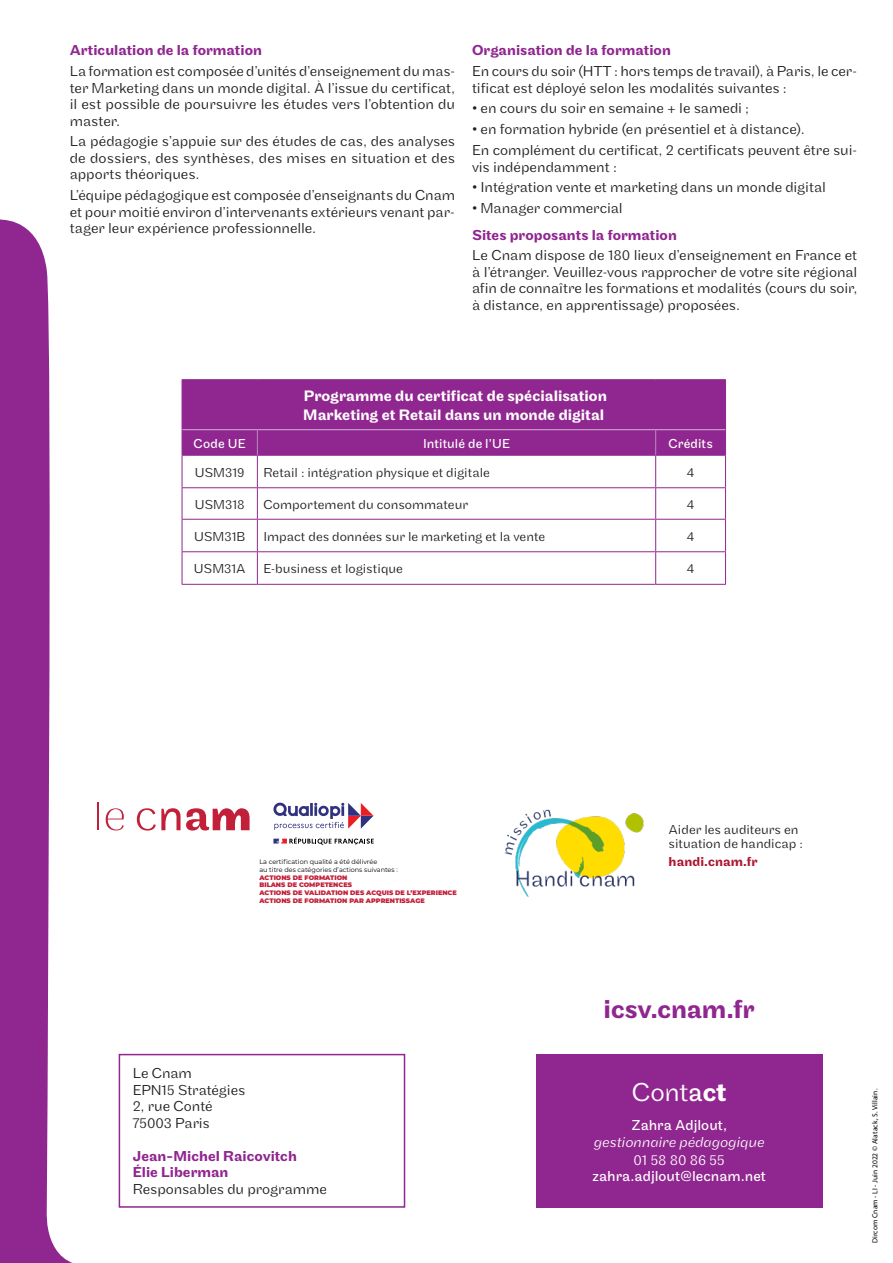
<style>
.page{position:relative;width:893px;height:1263px;background:#fff}
.page>*{position:absolute;margin:0;border:0;box-sizing:border-box;transform-origin:0 0}
.t1{font:500 27px "Maple";letter-spacing:-.005em;color:#90268f}
.titre{font:300 27px "Maple";color:#fff}
.t2{font:500 15.75px "Maple";color:#fff}
.texte{font:300 15px/16.5px "Maple";color:#231f20;text-align:justify}
.texte-2{font:500 15px "Maple";color:#90268f}
.texte-3{font:15px "Maple";color:#fff}
.texte-4{font:italic 300 15px "Maple";color:#fff}
.texte-5{font:300 15px "Maple";letter-spacing:-.005em;color:#fff}
.Texte_courant{font:300 13.5px/13.5px "Maple";color:#231f20}
.t3{font:13.5px "Maple";letter-spacing:.005em;color:#fff}
.Texte_courant-2{font:500 13.5px "Maple";letter-spacing:.005em;color:#ad1730}
.t4{font:7.5px "Myriad Pro";letter-spacing:.015em;color:#000}
.t5{font:900 6.45px/7.8px "Montserrat";color:#c21f39}
.s1{font-weight:400;color:#000001}
.s2{font-weight:400}
.s3{font-weight:500}
.s4{font-weight:700}
</style>
<div class="page">
<svg style="left:0;top:219px;width:73px;height:1044px;fill:#90268f"></svg>
<div style="left:536px;top:1054px;width:286px;height:154px;background:#90268f"></div>
<div style="left:119px;top:1054px;width:286px;height:154px;border:2px solid #90268f"></div>
<hr style="left:182px;top:456px;width:1px;height:31px;background:#90268f">
<hr style="left:257px;top:456px;width:1px;height:31px;background:#90268f">
<hr style="left:655px;top:456px;width:1px;height:31px;background:#90268f">
<hr style="left:725px;top:456px;width:1px;height:31px;background:#90268f">
<hr style="left:182px;top:487px;width:75px;height:1px;background:#90268f">
<hr style="left:182px;top:488px;width:1px;height:31px;background:#90268f">
<hr style="left:257px;top:487px;width:399px;height:1px;background:#90268f">
<hr style="left:257px;top:488px;width:1px;height:31px;background:#90268f">
<hr style="left:656px;top:487px;width:70px;height:1px;background:#90268f">
<hr style="left:655px;top:488px;width:1px;height:31px;background:#90268f">
<hr style="left:725px;top:488px;width:1px;height:31px;background:#90268f">
<hr style="left:182px;top:519px;width:75px;height:1px;background:#90268f">
<hr style="left:182px;top:520px;width:1px;height:31px;background:#90268f">
<hr style="left:257px;top:519px;width:399px;height:1px;background:#90268f">
<hr style="left:257px;top:520px;width:1px;height:31px;background:#90268f">
<hr style="left:656px;top:519px;width:70px;height:1px;background:#90268f">
<hr style="left:655px;top:520px;width:1px;height:31px;background:#90268f">
<hr style="left:725px;top:520px;width:1px;height:31px;background:#90268f">
<hr style="left:182px;top:551px;width:75px;height:1px;background:#90268f">
<hr style="left:182px;top:552px;width:1px;height:32px;background:#90268f">
<hr style="left:257px;top:551px;width:399px;height:1px;background:#90268f">
<hr style="left:257px;top:552px;width:1px;height:32px;background:#90268f">
<hr style="left:656px;top:551px;width:70px;height:1px;background:#90268f">
<hr style="left:655px;top:552px;width:1px;height:32px;background:#90268f">
<hr style="left:725px;top:552px;width:1px;height:32px;background:#90268f">
<hr style="left:182px;top:584px;width:75px;height:1px;background:#90268f">
<hr style="left:257px;top:584px;width:399px;height:1px;background:#90268f">
<hr style="left:656px;top:584px;width:70px;height:1px;background:#90268f">
<hr style="left:182px;top:455px;width:75px;height:1px;background:#90268f">
<hr style="left:257px;top:455px;width:399px;height:1px;background:#90268f">
<div style="left:182px;top:380px;width:544px;height:75px;background:#90268f"></div>
<hr style="left:656px;top:455px;width:70px;height:1px;background:#90268f">
<hr style="left:182px;top:379px;width:75px;height:1px;background:#90268f">
<hr style="left:182px;top:380px;width:1px;height:50px;background:#90268f">
<hr style="left:257px;top:379px;width:399px;height:1px;background:#90268f">
<hr style="left:656px;top:379px;width:70px;height:1px;background:#90268f">
<hr style="left:725px;top:380px;width:1px;height:50px;background:#90268f">
<hr style="left:182px;top:429px;width:75px;height:1px;background:#d2b5d5">
<hr style="left:257px;top:429px;width:399px;height:1px;background:#d2b5d5">
<hr style="left:656px;top:429px;width:69px;height:1px;background:#d2b5d5">
<img style="left:505px;top:810px;width:139px;height:87px">
<svg style="left:106px;top:808px;width:18px;height:22px"></svg>
<hr style="left:97px;top:802px;width:2px;height:28px;background:#c21f39">
<svg style="left:137px;top:808px;width:113px;height:22px"></svg>
<svg style="left:273px;top:803px;width:100px;height:27px"></svg>
<svg style="left:273px;top:837px;width:101px;height:8px"></svg>
<p class="texte-2" style="left:70px;top:42px;width:194px">Articulation de la formation</p>
<p class="texte" style="left:70px;top:63px;width:387px">La formation est composée d’unités d’enseignement du mas&shy;ter Marketing dans un monde digital. À l’issue du certificat, il est possible de poursuivre les études vers l’obtention du master.</p>
<p class="texte" style="left:70px;top:133px;width:387px">La pédagogie s’appuie sur des études de cas, des analyses de dossiers, des synthèses, des mises en situation et des apports théoriques.</p>
<p class="texte" style="left:70px;top:187px;width:387px">L’équipe pédagogique est composée d’enseignants du Cnam et pour moitié environ d’intervenants extérieurs venant par&shy;tager leur expérience professionnelle.</p>
<p class="texte-2" style="left:472px;top:42px;width:200px">Organisation de la formation</p>
<p class="texte" style="left:472px;top:63px;width:387px">En cours du soir (HTT : hors temps de travail), à Paris, le cer&shy;tificat est déployé selon les modalités suivantes :</p>
<p class="texte" style="left:472px;top:100px;width:279px">• en cours du soir en semaine + le samedi ;</p>
<p class="texte" style="left:472px;top:121px;width:334px">• en formation hybride (en présentiel et à distance).</p>
<p class="texte" style="left:472px;top:142px;width:387px">En complément du certificat, 2 certificats peuvent être sui&shy;vis indépendamment :</p>
<p class="texte" style="left:472px;top:179px;width:356px">• Intégration vente et marketing dans un monde digital</p>
<p class="texte" style="left:472px;top:200px;width:152px">• Manager commercial</p>
<p class="texte-2" style="left:472px;top:226px;width:206px">Sites proposants la formation</p>
<p class="texte" style="left:472px;top:247px;width:387px">Le Cnam dispose de 180 lieux d’enseignement en France et à l’étranger. Veuillez-vous rapprocher de votre site régional afin de connaître les formations et modalités (cours du soir, à distance, en apprentissage) proposées.</p>
<p class="t2" style="left:304px;top:387px;width:305px">Programme du certificat de spécialisation</p>
<p class="t2" style="left:303px;top:406px;width:302px">Marketing et Retail dans un monde digital</p>
<p class="t3" style="left:194px;top:435px;width:54px">Code UE</p>
<p class="t3" style="left:423px;top:435px;width:89px">Intitulé de l’UE</p>
<p class="t3" style="left:668px;top:435px;width:46px">Crédits</p>
<p class="Texte_courant" style="left:195px;top:465px;width:51px">USM319</p>
<p class="Texte_courant" style="left:263px;top:465px;width:228px">Retail : intégration physique et digitale</p>
<p class="Texte_courant" style="left:687px;top:465px;width:9px">4</p>
<p class="Texte_courant" style="left:195px;top:497px;width:51px">USM318</p>
<p class="Texte_courant" style="left:263px;top:497px;width:206px">Comportement du consommateur</p>
<p class="Texte_courant" style="left:687px;top:497px;width:9px">4</p>
<p class="Texte_courant" style="left:194px;top:529px;width:53px">USM31B</p>
<p class="Texte_courant" style="left:263px;top:529px;width:283px">Impact des données sur le marketing et la vente</p>
<p class="Texte_courant" style="left:687px;top:529px;width:9px">4</p>
<p class="Texte_courant" style="left:194px;top:562px;width:53px">USM31A</p>
<p class="Texte_courant" style="left:263px;top:562px;width:141px">E-business et logistique</p>
<p class="Texte_courant" style="left:687px;top:562px;width:9px">4</p>
<p class="t5" style="left:259px;top:857px;width:199px"><span class="s1">La certification qualité a été délivrée<br>au titre des catégories d’actions suivantes :<br></span>ACTIONS DE FORMATION<br>BILANS DE COMPETENCES<br>ACTIONS DE VALIDATION DES ACQUIS DE L’EXPERIENCE ACTIONS DE FORMATION PAR APPRENTISSAGE</p>
<p class="texte" style="left:133px;top:1065px;width:61px">Le Cnam</p>
<p class="texte" style="left:133px;top:1081px;width:114px">EPN15 Stratégies</p>
<p class="texte" style="left:133px;top:1098px;width:81px">2, rue Conté</p>
<p class="texte" style="left:133px;top:1114px;width:79px">75003 Paris</p>
<p class="texte-2" style="left:133px;top:1147px;width:166px">Jean-Michel Raicovitch</p>
<p class="texte-2" style="left:133px;top:1164px;width:97px">Élie Liberman</p>
<p class="texte" style="left:133px;top:1180px;width:196px">Responsables du programme</p>
<p class="Texte_courant" style="left:669px;top:823px;width:136px">Aider les auditeurs en situation de handicap :</p>
<p class="Texte_courant-2" style="left:669px;top:853px;width:91px">handi.cnam.fr</p>
<p class="t1" style="left:604px;top:993px;width:152px">icsv.cnam.fr</p>
<p class="titre" style="left:632px;top:1076px;width:96px">Cont<span class="s2">a</span><span class="s3">c</span><span class="s4">t</span></p>
<p class="texte-3" style="left:631px;top:1117px;width:98px">Zahra Adjlout,</p>
<p class="texte-4" style="left:594px;top:1133px;width:172px">gestionnaire pédagogique</p>
<p class="texte-5" style="left:633px;top:1151px;width:93px">01 58 80 86 55</p>
<p class="texte-3" style="left:592px;top:1167px;width:175px">zahra.adjlout@lecnam.net</p>
<p class="t4" style="left:870px;top:1243px;width:156px;rotate:-90deg">Dircom Cnam - LI - Juin 2022 © Alatack, S. Villain.</p>
</div>
